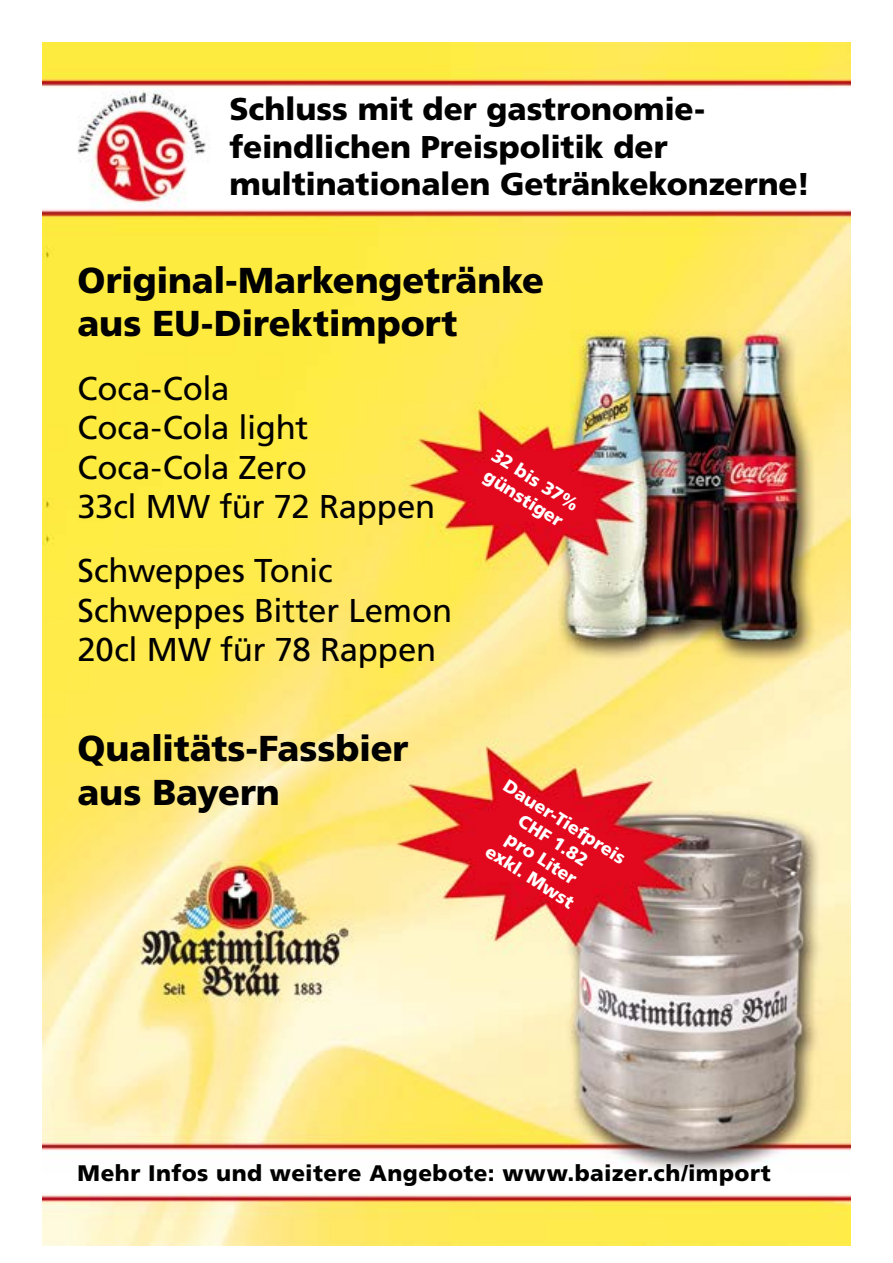
<style>
.page{position:relative;width:893px;height:1263px;background:#fff}
.page>*{position:absolute;margin:0;border:0;box-sizing:border-box;transform-origin:0 0}
.t1{font:900 36px/43.2px "Frutiger";letter-spacing:-.005em;color:#000}
.t2{font:33px/39.6px "Frutiger";letter-spacing:-.01em;color:#000}
.t3{font:900 31.5px/37.8px "Frutiger";letter-spacing:-.005em;color:#000}
.t4{font:900 22.5px "Frutiger";letter-spacing:.02em;color:#000}
.t5{font:900 18px/21.6px "Frutiger";color:#fff;text-align:center}
</style>
<div class="page">
<img style="left:43px;top:43px;width:807px;height:1203px">
<p class="t3" style="left:229px;top:89px;width:582px">Schluss mit der gastronomie&shy;feindlichen Preispolitik der multinationalen Getränkekonzerne!</p>
<p class="t1" style="left:78px;top:258px;width:468px">Original-Markengetränke aus EU-Direktimport</p>
<p class="t2" style="left:78px;top:368px;width:359px">Coca-Cola<br>Coca-Cola light<br>Coca-Cola Zero<br>33cl MW für 72 Rappen</p>
<p class="t2" style="left:78px;top:550px;width:376px">Schweppes Tonic<br>Schweppes Bitter Lemon<br>20cl MW für 78 Rappen</p>
<p class="t5" style="left:500px;top:444px;width:100px;text-align:left;rotate:33deg">32 bis 37% günstiger</p>
<p class="t1" style="left:78px;top:727px;width:332px">Qualitäts-Fassbier aus Bayern</p>
<p class="t5" style="left:512px;top:774px;width:143px;rotate:33deg">Dauer-Tiefpreis<br>CHF 1.82<br>pro Liter<br>exkl. Mwst</p>
<p class="t4" style="left:78px;top:1159px;width:695px">Mehr Infos und weitere Angebote: www.baizer.ch/import</p>
</div>
